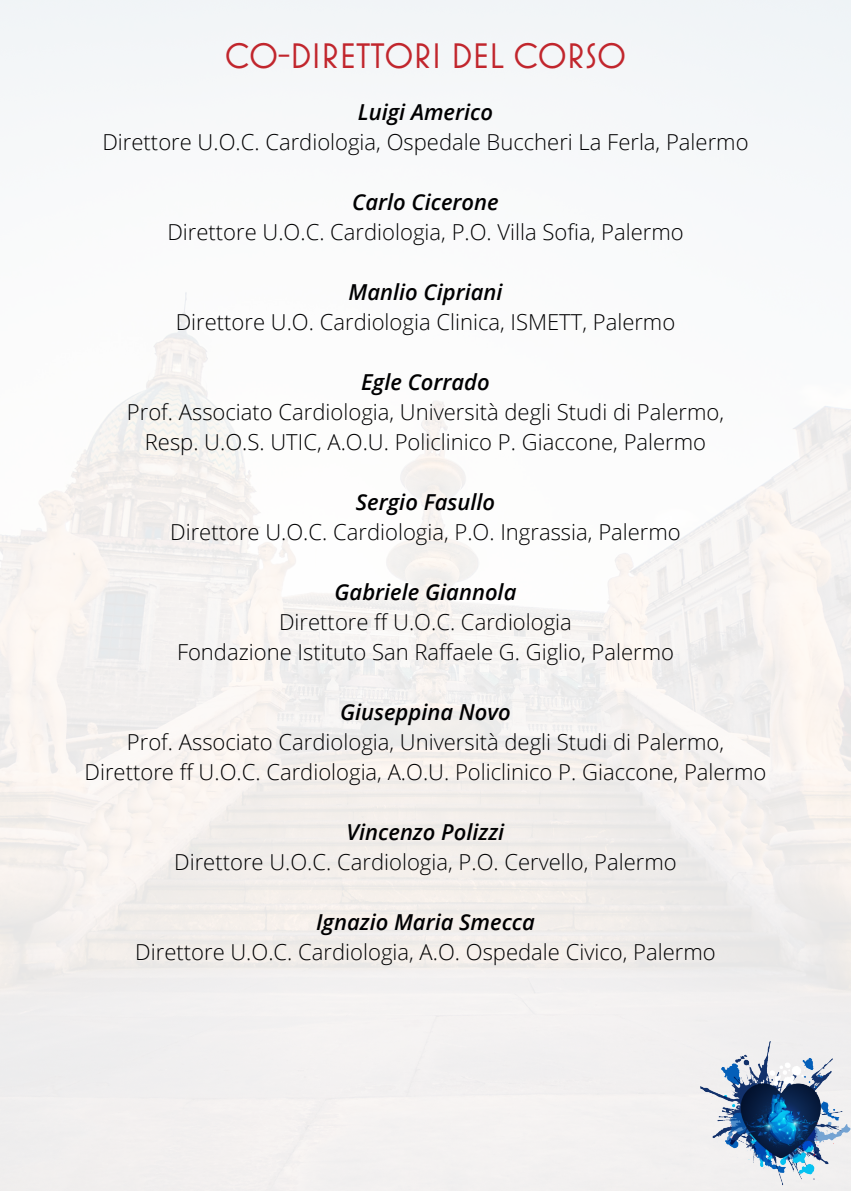
<style>
.page{position:relative;width:851px;height:1191px;background:#fff}
.page>*{position:absolute;margin:0;border:0;box-sizing:border-box;transform-origin:0 0}
.t1{font:36px "Mostra Nuova";color:#c1262d}
.t2{font:300 22px "Open Sans";color:#000001}
.t3{font:italic 600 22px "Open Sans";color:#000001}
</style>
<div class="page">
<img style="left:700px;top:1041px;width:150px;height:150px">
<p class="t1" style="left:225px;top:35px;width:403px">CO-DIRETTORI DEL CORSO</p>
<p class="t3" style="left:358px;top:97px;width:137px">Luigi Americo</p>
<p class="t2" style="left:102px;top:127px;width:647px">Direttore U.O.C. Cardiologia, Ospedale Buccheri La Ferla, Palermo</p>
<p class="t3" style="left:352px;top:187px;width:148px">Carlo Cicerone</p>
<p class="t2" style="left:167px;top:217px;width:518px">Direttore U.O.C. Cardiologia, P.O. Villa Sofia, Palermo</p>
<p class="t3" style="left:348px;top:277px;width:155px">Manlio Cipriani</p>
<p class="t2" style="left:176px;top:307px;width:501px">Direttore U.O. Cardiologia Clinica, ISMETT, Palermo</p>
<p class="t3" style="left:361px;top:367px;width:130px">Egle Corrado</p>
<p class="t2" style="left:127px;top:397px;width:598px">Prof. Associato Cardiologia, Università degli Studi di Palermo,</p>
<p class="t2" style="left:145px;top:427px;width:562px">Resp. U.O.S. UTIC, A.O.U. Policlinico P. Giaccone, Palermo</p>
<p class="t3" style="left:356px;top:487px;width:141px">Sergio Fasullo</p>
<p class="t2" style="left:170px;top:517px;width:512px">Direttore U.O.C. Cardiologia, P.O. Ingrassia, Palermo</p>
<p class="t3" style="left:334px;top:577px;width:183px">Gabriele Giannola</p>
<p class="t2" style="left:279px;top:607px;width:294px">Direttore ff U.O.C. Cardiologia</p>
<p class="t2" style="left:177px;top:637px;width:498px">Fondazione Istituto San Raffaele G. Giglio, Palermo</p>
<p class="t3" style="left:340px;top:697px;width:172px">Giuseppina Novo</p>
<p class="t2" style="left:127px;top:727px;width:598px">Prof. Associato Cardiologia, Università degli Studi di Palermo,</p>
<p class="t2" style="left:84px;top:757px;width:683px">Direttore ff U.O.C. Cardiologia, A.O.U. Policlinico P. Giaccone, Palermo</p>
<p class="t3" style="left:346px;top:817px;width:159px">Vincenzo Polizzi</p>
<p class="t2" style="left:174px;top:847px;width:504px">Direttore U.O.C. Cardiologia, P.O. Cervello, Palermo</p>
<p class="t3" style="left:316px;top:907px;width:220px">Ignazio Maria Smecca</p>
<p class="t2" style="left:135px;top:937px;width:582px">Direttore U.O.C. Cardiologia, A.O. Ospedale Civico, Palermo</p>
</div>
